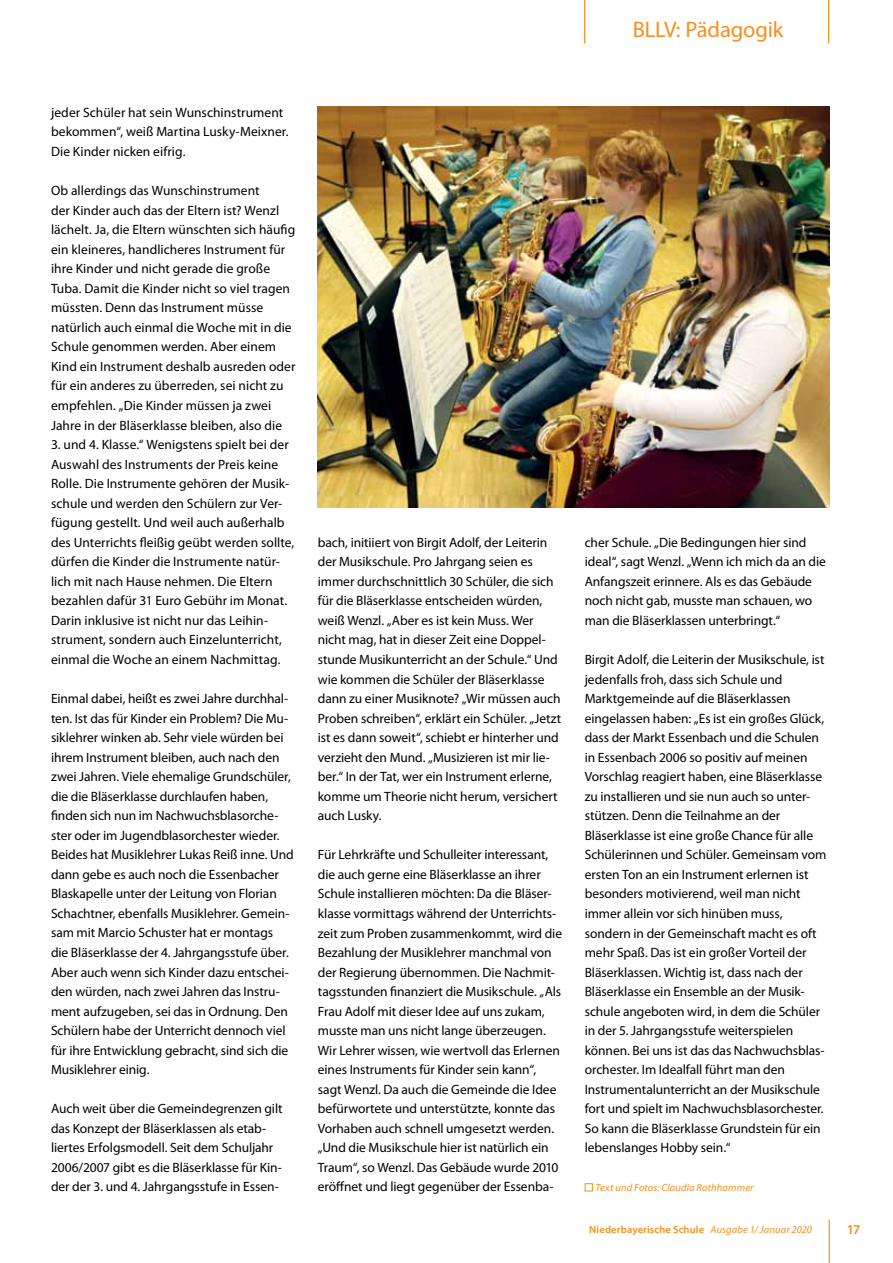
<style>
.page{position:relative;width:893px;height:1263px;background:#fff}
.page>*{position:absolute;margin:0;border:0;box-sizing:border-box;transform-origin:0 0}
.t1{font:22.5px "Myriad Pro";letter-spacing:-.01em;color:#f78f1e}
.t2{font:13.5px/19.5px "Myriad Pro";letter-spacing:-.005em;color:#000}
.t3{font:600 13.5px "Myriad Pro";color:#f78f1e}
.t4{font:600 10.5px "Myriad Pro";letter-spacing:.015em;color:#f78f1e}
.t5{font:italic 10.5px "Myriad Pro";letter-spacing:.01em;color:#f78f1e}
.s1{font-weight:400;font-style:italic}
</style>
<div class="page">
<hr style="left:829px;top:1219px;width:1px;height:44px;background:#f78f1e">
<hr style="left:584px;top:0;width:1px;height:43px;background:#f78f1e">
<hr style="left:828px;top:0;width:1px;height:43px;background:#f78f1e">
<div style="left:585px;top:1183px;width:8px;height:8px;border:1px solid #f78f1e"></div>
<img style="left:318px;top:106px;width:511px;height:402px">
<h1 class="t1" style="left:633px;top:15px;width:152px">BLLV: Pädagogik</h1>
<p class="t2" style="left:51px;top:102px;width:239px">jeder Schüler hat sein Wunschinstrument bekommen“, weiß Martina Lusky-Meixner.<br>Die Kinder nicken eifrig.</p>
<p class="t2" style="left:51px;top:181px;width:246px">Ob allerdings das Wunschinstrument<br>der Kinder auch das der Eltern ist? Wenzl lächelt. Ja, die Eltern wünschten sich häufig ein kleineres, handlicheres Instrument für ihre Kinder und nicht gerade die große Tuba. Damit die Kinder nicht so viel tragen müssten. Denn das Instrument müsse natürlich auch einmal die Woche mit in die Schule genommen werden. Aber einem Kind ein Instrument deshalb ausreden oder für ein anderes zu überreden, sei nicht zu empfehlen. „Die Kinder müssen ja zwei Jahre in der Bläserklasse bleiben, also die</p>
<p class="t2" style="left:51px;top:435px;width:245px">3. und 4. Klasse.“ Wenigstens spielt bei der Auswahl des Instruments der Preis keine Rolle. Die Instrumente gehören der Musik&shy;schule und werden den Schülern zur Ver&shy;fügung gestellt. Und weil auch außerhalb des Unterrichts fleißig geübt werden sollte, dürfen die Kinder die Instrumente natür&shy;lich mit nach Hause nehmen. Die Eltern bezahlen dafür 31 Euro Gebühr im Monat.<br>Darin inklusive ist nicht nur das Leihin&shy;strument, sondern auch Einzelunterricht, einmal die Woche an einem Nachmittag.</p>
<p class="t2" style="left:51px;top:688px;width:244px">Einmal dabei, heißt es zwei Jahre durchhal&shy;ten. Ist das für Kinder ein Problem? Die Mu&shy;siklehrer winken ab. Sehr viele würden bei ihrem Instrument bleiben, auch nach den zwei Jahren. Viele ehemalige Grundschüler, die die Bläserklasse durchlaufen haben, finden sich nun im Nachwuchsblasorche&shy;ster oder im Jugendblasorchester wieder.<br>Beides hat Musiklehrer Lukas Reiß inne. Und dann gebe es auch noch die Essenbacher Blaskapelle unter der Leitung von Florian Schachtner, ebenfalls Musiklehrer. Gemein&shy;sam mit Marcio Schuster hat er montags die Bläserklasse der 4. Jahrgangsstufe über.<br>Aber auch wenn sich Kinder dazu entschei&shy;den würden, nach zwei Jahren das Instru&shy;ment aufzugeben, sei das in Ordnung. Den Schülern habe der Unterricht dennoch viel für ihre Entwicklung gebracht, sind sich die Musiklehrer einig.</p>
<p class="t2" style="left:51px;top:1099px;width:233px">Auch weit über die Gemeindegrenzen gilt das Konzept der Bläserklassen als etab&shy;liertes Erfolgsmodell. Seit dem Schuljahr 2006/2007 gibt es die Bläserklasse für Kin&shy;der der 3. und 4. Jahrgangsstufe in Essen-</p>
<p class="t2" style="left:318px;top:532px;width:245px">bach, initiiert von Birgit Adolf, der Leiterin der Musikschule. Pro Jahrgang seien es immer durchschnittlich 30 Schüler, die sich für die Bläserklasse entscheiden würden, weiß Wenzl. „Aber es ist kein Muss. Wer nicht mag, hat in dieser Zeit eine Doppel&shy;stunde Musikunterricht an der Schule.“ Und wie kommen die Schüler der Bläserklasse dann zu einer Musiknote? „Wir müssen auch Proben schreiben“, erklärt ein Schüler. „Jetzt ist es dann soweit“, schiebt er hinterher und verzieht den Mund. „Musizieren ist mir lie&shy;ber.“ In der Tat, wer ein Instrument erlerne, komme um Theorie nicht herum, versichert auch Lusky.</p>
<p class="t2" style="left:318px;top:845px;width:246px">Für Lehrkräfte und Schulleiter interessant, die auch gerne eine Bläserklasse an ihrer Schule installieren möchten: Da die Bläser&shy;klasse vormittags während der Unterrichts&shy;zeit zum Proben zusammenkommt, wird die Bezahlung der Musiklehrer manchmal von der Regierung übernommen. Die Nachmit&shy;tagsstunden finanziert die Musikschule. „Als Frau Adolf mit dieser Idee auf uns zukam, musste man uns nicht lange überzeugen.<br>Wir Lehrer wissen, wie wertvoll das Erlernen eines Instruments für Kinder sein kann“, sagt Wenzl. Da auch die Gemeinde die Idee befürwortete und unterstützte, konnte das Vorhaben auch schnell umgesetzt werden. „Und die Musikschule hier ist natürlich ein Traum“, so Wenzl. Das Gebäude wurde 2010 eröffnet und liegt gegenüber der Essenba-</p>
<p class="t2" style="left:585px;top:532px;width:243px">cher Schule. „Die Bedingungen hier sind ideal“, sagt Wenzl. „Wenn ich mich da an die Anfangszeit erinnere. Als es das Gebäude noch nicht gab, musste man schauen, wo man die Bläserklassen unterbringt.“</p>
<p class="t2" style="left:585px;top:649px;width:243px">Birgit Adolf, die Leiterin der Musikschule, ist jedenfalls froh, dass sich Schule und Marktgemeinde auf die Bläserklassen eingelassen haben: „Es ist ein großes Glück, dass der Markt Essenbach und die Schulen in Essenbach 2006 so positiv auf meinen Vorschlag reagiert haben, eine Bläserklasse zu installieren und sie nun auch so unter&shy;stützen. Denn die Teilnahme an der Bläserklasse ist eine große Chance für alle Schülerinnen und Schüler. Gemeinsam vom ersten Ton an ein Instrument erlernen ist besonders motivierend, weil man nicht immer allein vor sich hinüben muss, sondern in der Gemeinschaft macht es oft mehr Spaß. Das ist ein großer Vorteil der Bläserklassen. Wichtig ist, dass nach der Bläserklasse ein Ensemble an der Musik&shy;schule angeboten wird, in dem die Schüler in der 5. Jahrgangsstufe weiterspielen können. Bei uns ist das das Nachwuchsblas&shy;orchester. Im Idealfall führt man den Instrumentalunterricht an der Musikschule fort und spielt im Nachwuchsblasorchester.<br>So kann die Bläserklasse Grundstein für ein lebenslanges Hobby sein.“</p>
<p class="t5" style="left:596px;top:1181px;width:159px">Text und Fotos: Claudia Rothhammer</p>
<p class="t4" style="left:589px;top:1223px;width:224px">Niederbayerische Schule <span class="s1">Ausgabe 1/ Januar 2020</span></p>
<p class="t3" style="left:847px;top:1221px;width:15px">17</p>
</div>
